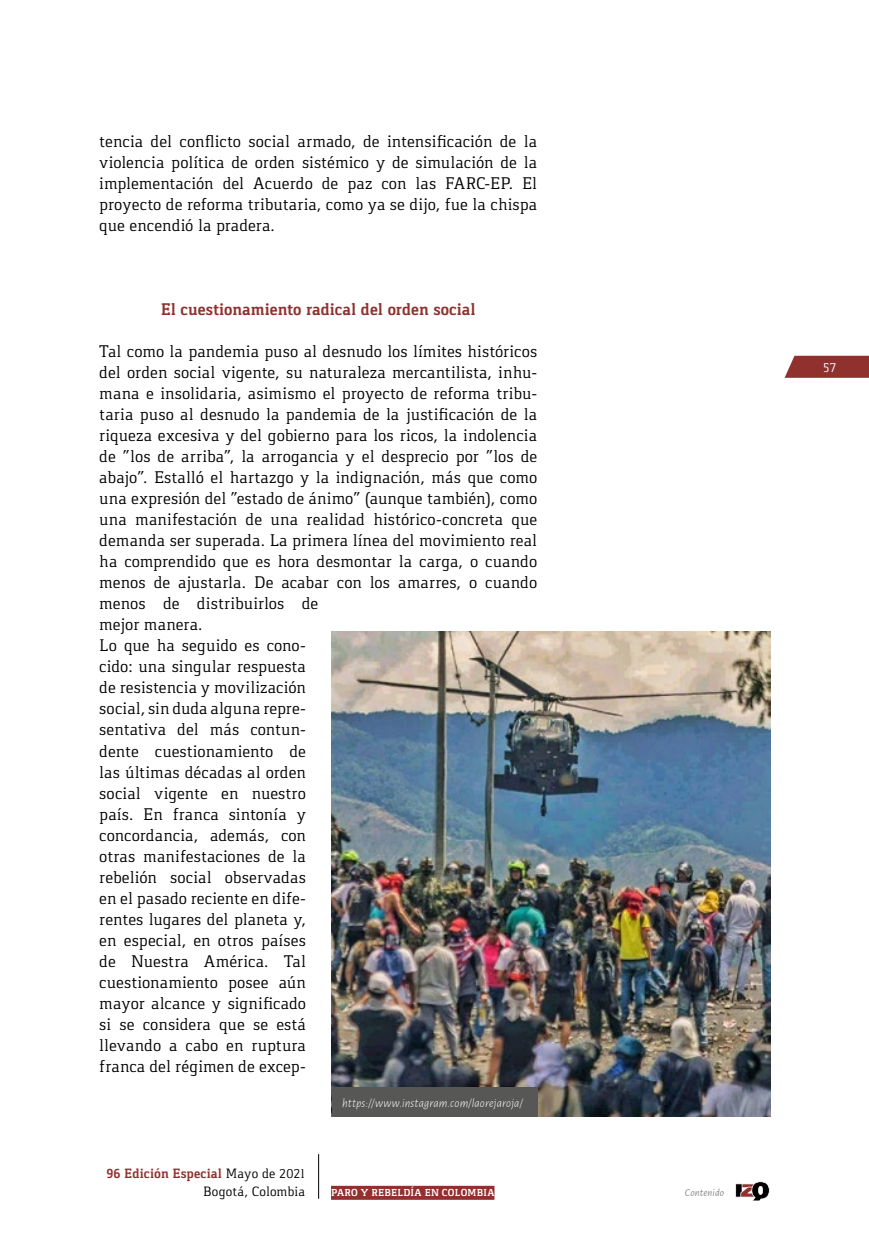
<style>
.page{position:relative;width:869px;height:1241px;background:#fff}
.page>*{position:absolute;margin:0;border:0;box-sizing:border-box;transform-origin:0 0}
.t1{font:17.5px/21px "Gaspar";color:#000;text-align:justify}
.t2{font:700 17.5px "Gaspar";color:#90312f}
.t3{font:14px/18.2px "Gaspar";letter-spacing:.005em;color:#000;text-align:right}
.t4{font:14px "Gaspar";color:#fff}
.t5{font:italic 300 12.25px "Alegreya Sans";letter-spacing:.01em;color:#fff}
.t6{font:700 10.5px "Gaspar";letter-spacing:.03em;color:#fff}
.t7{font:italic 10.5px "Alegreya Sans";letter-spacing:.015em;color:#878787}
.s1{font-weight:700;color:#90312f}
</style>
<div class="page">
<svg style="left:784px;top:356px;width:84px;height:22px"></svg>
<img style="left:331px;top:631px;width:439px;height:485px">
<div style="left:332px;top:1086px;width:205px;height:30px;background:#575756"></div>
<hr style="left:318px;top:1153px;width:1px;height:45px;background:#000">
<div style="left:331px;top:1185px;width:163px;height:14px;background:#90312f"></div>
<svg style="left:735px;top:1181px;width:34px;height:19px"></svg>
<p class="t1" style="left:99px;top:131px;width:439px">tencia del conflicto social armado, de intensificación de la violencia política de orden sistémico y de simulación de la implementación del Acuerdo de paz con las FARC-EP. El proyecto de reforma tributaria, como ya se dijo, fue la chispa que encendió la pradera.</p>
<p class="t2" style="left:161px;top:299px;width:316px">El cuestionamiento radical del orden social</p>
<p class="t1" style="left:99px;top:341px;width:439px;text-align:left">Tal como la pandemia puso al desnudo los límites históricos del orden social vigente, su naturaleza mercantilista, inhu&shy;mana e insolidaria, asimismo el proyecto de reforma tribu&shy;taria puso al desnudo la pandemia de la justificación de la riqueza excesiva y del gobierno para los ricos, la indolencia de “los de arriba”, la arrogancia y el desprecio por “los de abajo”. Estalló el hartazgo y la indignación, más que como una expresión del “estado de ánimo” (aunque también), como una manifestación de una realidad histórico-concreta que demanda ser superada. La primera línea del movimiento real ha comprendido que es hora desmontar la carga, o cuando menos de ajustarla. De acabar con los amarres, o cuando menos de distribuirlos de<br>mejor manera.<br>Lo que ha seguido es cono-<br>cido: una singular respuesta<br>de resistencia y movilización<br>social, sin duda alguna repre-<br>sentativa del más contun-<br>dente cuestionamiento de<br>las últimas décadas al orden<br>social vigente en nuestro<br>país. En franca sintonía y<br>concordancia, además, con<br>otras manifestaciones de la<br>rebelión social observadas<br>en el pasado reciente en dife-<br>rentes lugares del planeta y,<br>en especial, en otros países<br>de Nuestra América. Tal<br>cuestionamiento posee aún<br>mayor alcance y significado<br>si se considera que se está<br>llevando a cabo en ruptura<br>franca del régimen de excep-</p>
<p class="t5" style="left:342px;top:1094px;width:182px">https://www.instagram.com/laorejaroja/</p>
<p class="t3" style="left:106px;top:1164px;width:200px"><span class="s1">96 Edición Especial</span> Mayo de 2021<br>Bogotá, Colombia</p>
<p class="t6" style="left:331px;top:1186px;width:165px">PARO Y REBELDÍA EN COLOMBIA</p>
<p class="t7" style="left:684px;top:1185px;width:41px">Contenido</p>
<p class="t4" style="left:822px;top:359px;width:15px">57</p>
</div>
